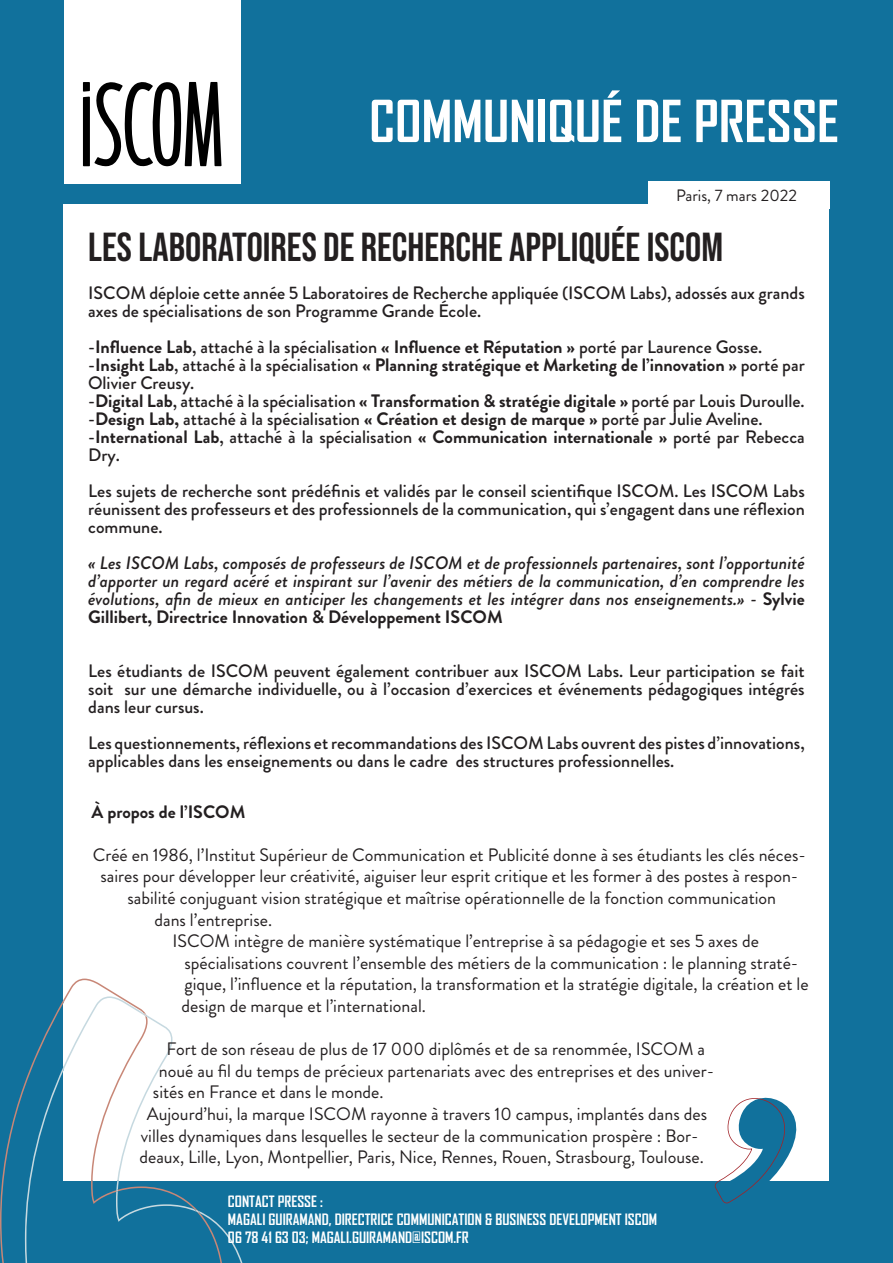
<style>
.page{position:relative;width:893px;height:1263px;background:#11719c}
.page>*{position:absolute;margin:0;border:0;box-sizing:border-box;transform-origin:0 0}
.t1{font:700 55.5px "Agency FB";color:#fff}
.t2{font:40.5px "Bebas Neue";color:#231f20}
.t3{font:500 18px/18px "Brandon Grotesque";color:#231f20}
.t4{font:18px/21.6px "Brandon Grotesque";color:#231f20}
.t5{font:italic 500 18px/18px "Brandon Grotesque";color:#231f20;text-align:justify}
.t6{font:700 18px/18px "Brandon Grotesque";color:#231f20}
.t7{font:16.5px "Brandon Grotesque";color:#231f20}
.t8{font:700 15px "Agency FB";color:#fff}
.s1{font-weight:700}
.s2{font-weight:500}
.s3{font-weight:700;font-style:normal}
</style>
<div class="page">
<div style="left:64px;top:204px;width:765px;height:976px;background:#fff"></div>
<div style="left:648px;top:182px;width:181px;height:27px;background:#fff"></div>
<svg style="left:0;top:978px;width:242px;height:285px"></svg>
<svg style="left:715px;top:1097px;width:87px;height:107px"></svg>
<div style="left:64px;top:0;width:177px;height:184px;background:#fff"></div>
<svg style="left:83px;top:81px;width:139px;height:85px"></svg>
<div style="left:776px;top:1199px;width:63px;height:31px;background:#11719c"></div>
<p class="t1" style="left:369px;top:90px;width:471px">COMMUNIQUÉ DE PRESSE</p>
<p class="t7" style="left:676px;top:184px;width:122px">Paris, 7 mars 2022</p>
<p class="t2" style="left:88px;top:224px;width:636px">LES LABORATOIRES DE RECHERCHE APPLIQUÉE ISCOM</p>
<p class="t3" style="left:88px;top:284px;width:718px">ISCOM déploie cette année 5 Laboratoires de Recherche appliquée (ISCOM Labs), adossés aux grands axes de spécialisations de son Programme Grande École.</p>
<p class="t3" style="left:88px;top:338px;width:675px">-<span class="s1">Influence Lab</span>, attaché à la spécialisation <span class="s1">« Influence et Réputation »</span> porté par Laurence Gosse.</p>
<p class="t6" style="left:88px;top:356px;width:718px"><span class="s2">-</span>Insight Lab<span class="s2">, attaché à la spécialisation</span> « Planning stratégique et Marketing de l’innovation » <span class="s2">porté par<br>Olivier Creusy.</span></p>
<p class="t3" style="left:88px;top:392px;width:718px">-<span class="s1">Digital Lab</span>, attaché à la spécialisation <span class="s1">« Transformation &amp; stratégie digitale »</span> porté par Louis Duroulle.</p>
<p class="t3" style="left:88px;top:410px;width:676px">-<span class="s1">Design Lab,</span> attaché à la spécialisation <span class="s1">« Création et design de marque »</span> porté par Julie Aveline.</p>
<p class="t3" style="left:88px;top:428px;width:718px">-<span class="s1">International Lab</span>, attaché à la spécialisation <span class="s1">« Communication internationale »</span> porté par Rebecca<br>Dry.</p>
<p class="t3" style="left:88px;top:482px;width:718px;text-align:justify">Les sujets de recherche sont prédéfinis et validés par le conseil scientifique ISCOM. Les ISCOM Labs réunissent des professeurs et des professionnels de la communication, qui s’engagent dans une réflexion commune.</p>
<p class="t5" style="left:88px;top:554px;width:718px">« Les ISCOM Labs, composés de professeurs de ISCOM et de professionnels partenaires, sont l’opportunité d’apporter un regard acéré et inspirant sur l’avenir des métiers de la communication, d’en comprendre les évolutions, afin de mieux en anticiper les changements et les intégrer dans nos enseignements.» - <span class="s3">Sylvie Gillibert, Directrice Innovation &amp; Développement ISCOM</span></p>
<p class="t3" style="left:88px;top:662px;width:718px;text-align:justify">Les étudiants de ISCOM peuvent également contribuer aux ISCOM Labs. Leur participation se fait soit sur une démarche individuelle, ou à l’occasion d’exercices et événements pédagogiques intégrés dans leur cursus.</p>
<p class="t3" style="left:88px;top:734px;width:718px">Les questionnements, réflexions et recommandations des ISCOM Labs ouvrent des pistes d’innovations, applicables dans les enseignements ou dans le cadre des structures professionnelles.</p>
<p class="t6" style="left:91px;top:803px;width:156px">À propos de l’ISCOM</p>
<p class="t4" style="left:93px;top:844px;width:714px">Créé en 1986, l’Institut Supérieur de Communication et Publicité donne à ses étudiants les clés néces-</p>
<p class="t4" style="left:100px;top:866px;width:699px">saires pour développer leur créativité, aiguiser leur esprit critique et les former à des postes à respon-</p>
<p class="t4" style="left:127px;top:887px;width:650px">sabilité conjuguant vision stratégique et maîtrise opérationnelle de la fonction communication</p>
<p class="t4" style="left:154px;top:909px;width:119px">dans l’entreprise.</p>
<p class="t4" style="left:181px;top:930px;width:629px;text-indent:-9px">ISCOM intègre de manière systématique l’entreprise à sa pédagogie et ses 5 axes de spécialisations couvrent l’ensemble des métiers de la communication : le planning straté&shy;gique, l’influence et la réputation, la transformation et la stratégie digitale, la création et le design de marque et l’international.</p>
<p class="t4" style="left:166px;top:1038px;width:540px">Fort de son réseau de plus de 17 000 diplômés et de sa renommée, ISCOM a</p>
<p class="t4" style="left:159px;top:1060px;width:557px">noué au fil du temps de précieux partenariats avec des entreprises et des univer-</p>
<p class="t4" style="left:153px;top:1082px;width:232px">sités en France et dans le monde.</p>
<p class="t4" style="left:139px;top:1103px;width:569px;text-align:center">Aujourd’hui, la marque ISCOM rayonne à travers 10 campus, implantés dans des villes dynamiques dans lesquelles le secteur de la communication prospère : Bor&shy;deaux, Lille, Lyon, Montpellier, Paris, Nice, Rennes, Rouen, Strasbourg, Toulouse.</p>
<p class="t8" style="left:228px;top:1193px;width:96px">CONTACT PRESSE :</p>
<p class="t8" style="left:228px;top:1211px;width:431px">MAGALI GUIRAMAND, DIRECTRICE COMMUNICATION &amp; BUSINESS DEVELOPMENT ISCOM</p>
<p class="t8" style="left:228px;top:1229px;width:242px">06 78 41 63 03; MAGALI.GUIRAMAND@ISCOM.FR</p>
</div>
